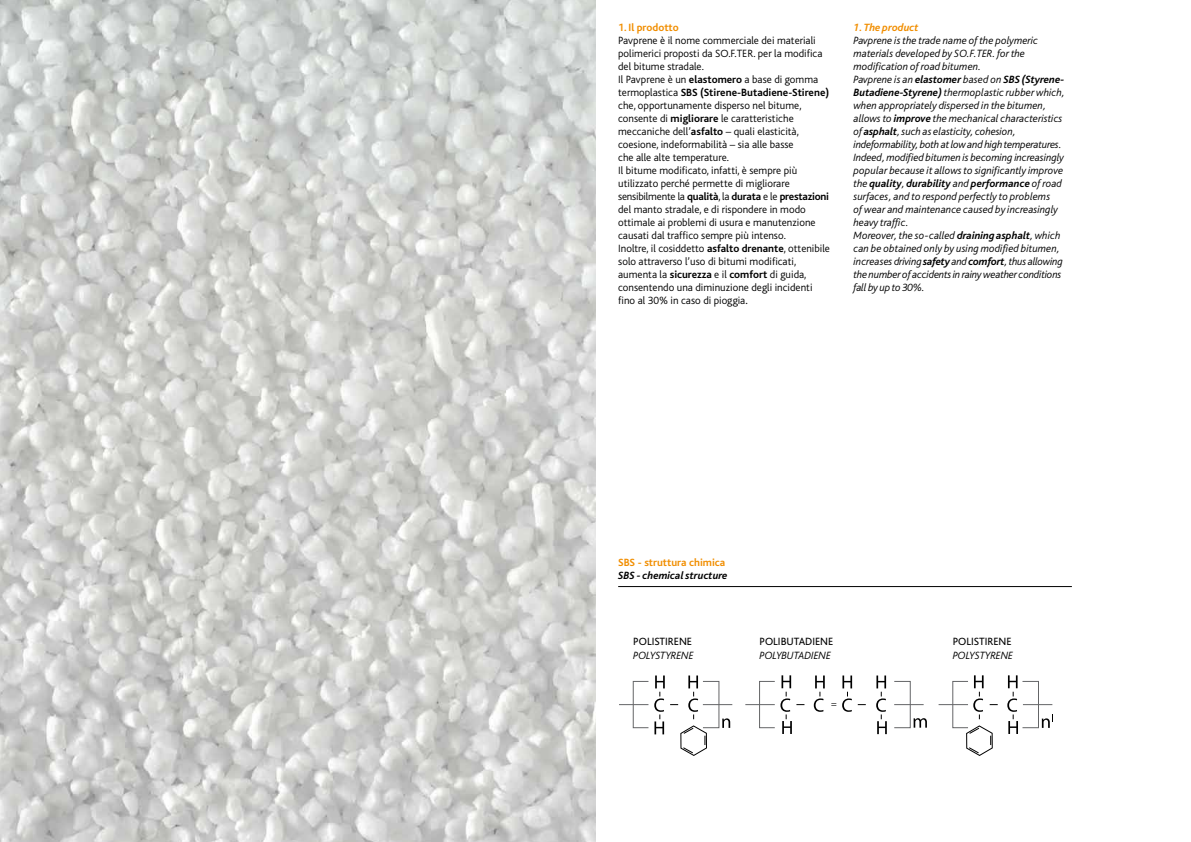
<style>
.page{position:relative;width:1191px;height:842px;background:#fff}
.page>*{position:absolute;margin:0;border:0;box-sizing:border-box;transform-origin:0 0}
.t1{font:italic 300 11px/13px "Bliss";color:#000}
.t2{font:300 11px/13px "Bliss";color:#000}
.t3{font:11px "Bliss";color:#000}
.t4{font:700 11px "Bliss";color:#f18e00}
.t5{font:italic 700 11px "Bliss";color:#000}
.t6{font:italic 700 11px "Bliss";color:#f18e00}
.s1{font-weight:700}
.s2{font-size:12px}
</style>
<div class="page">
<img style="left:0;top:0;width:595px;height:842px">
<div style="left:633px;top:681px;width:15px;height:47px;border:1px solid #646567"></div>
<svg style="left:619px;top:704px;width:29px;height:1px"></svg>
<div style="left:952px;top:681px;width:16px;height:47px;border:1px solid #646567"></div>
<hr style="left:938px;top:704px;width:30px;height:1px;background:#646567">
<div style="left:759px;top:681px;width:16px;height:47px;border:1px solid #646567"></div>
<hr style="left:745px;top:704px;width:30px;height:1px;background:#646567">
<svg style="left:894px;top:704px;width:29px;height:1px"></svg>
<hr style="left:618px;top:586px;width:453px;height:1px;background:#000">
<svg style="left:913px;top:718px;width:14px;height:10px"></svg>
<svg style="left:654px;top:675px;width:78px;height:81px"></svg>
<svg style="left:780px;top:675px;width:24px;height:59px"></svg>
<svg style="left:813px;top:675px;width:11px;height:37px"></svg>
<svg style="left:842px;top:675px;width:23px;height:37px"></svg>
<svg style="left:876px;top:675px;width:10px;height:59px"></svg>
<svg style="left:966px;top:675px;width:87px;height:81px"></svg>
<p class="t4" style="left:618px;top:22px;width:62px">1. Il prodotto</p>
<p class="t2" style="left:618px;top:34px;width:213px">Pavprene è il nome commerciale dei materiali polimerici proposti da SO.F.TER. per la modifica del bitume stradale.<br>Il Pavprene è un <span class="s1">elastomero</span> a base di gomma termoplastica <span class="s1">SBS (Stirene-Butadiene-Stirene) </span>che, opportunamente disperso nel bitume, consente di <span class="s1">migliorare</span> le caratteristiche meccaniche dell’<span class="s1">asfalto</span> – quali elasticità, coesione, indeformabilità – sia alle basse<br>che alle alte temperature.<br>Il bitume modificato, infatti, è sempre più utilizzato perché permette di migliorare sensibilmente la <span class="s1">qualità</span>, la <span class="s1">durata</span> e le <span class="s1">prestazioni </span>del manto stradale, e di rispondere in modo ottimale ai problemi di usura e manutenzione causati dal traffico sempre più intenso.<br>Inoltre, il cosiddetto <span class="s1">asfalto drenante</span>, ottenibile solo attraverso l’uso di bitumi modificati, aumenta la <span class="s1">sicurezza</span> e il <span class="s1">comfort</span> di guida, consentendo una diminuzione degli incidenti fino al 30% in caso di pioggia<span class="s2">.</span></p>
<p class="t6" style="left:853px;top:22px;width:66px">1. The product</p>
<p class="t1" style="left:853px;top:34px;width:213px">Pavprene is the trade name of the polymeric materials developed by SO.F.TER. for the modification of road bitumen.<br>Pavprene is an <span class="s1">elastomer</span> based on <span class="s1">SBS (Styrene-Butadiene-Styrene)</span> thermoplastic rubber which, when appropriately dispersed in the bitumen, allows to <span class="s1">improve</span> the mechanical characteristics of <span class="s1">asphalt</span>, such as elasticity, cohesion, indeformability, both at low and high temperatures.<br>Indeed, modified bitumen is becoming increasingly popular because it allows to significantly improve the <span class="s1">quality</span>, <span class="s1">durability</span> and <span class="s1">performance</span> of road surfaces, and to respond perfectly to problems<br>of wear and maintenance caused by increasingly heavy traffic.<br>Moreover, the so-called <span class="s1">draining asphalt</span>, which can be obtained only by using modified bitumen, increases driving <span class="s1">safety</span> and <span class="s1">comfort</span>, thus allowing the number of accidents in rainy weather conditions fall by up to 30%.</p>
<p class="t4" style="left:618px;top:556px;width:109px">SBS - struttura chimica</p>
<p class="t5" style="left:618px;top:569px;width:111px">SBS - chemical structure</p>
<p class="t3" style="left:633px;top:636px;width:60px">POLISTIRENE</p>
<p class="t1" style="left:633px;top:649px;width:62px">POLYSTYRENE</p>
<p class="t3" style="left:759px;top:636px;width:75px">POLIBUTADIENE</p>
<p class="t1" style="left:759px;top:649px;width:73px">POLYBUTADIENE</p>
<p class="t3" style="left:952px;top:636px;width:60px">POLISTIRENE</p>
<p class="t1" style="left:952px;top:649px;width:62px">POLYSTYRENE</p>
</div>
